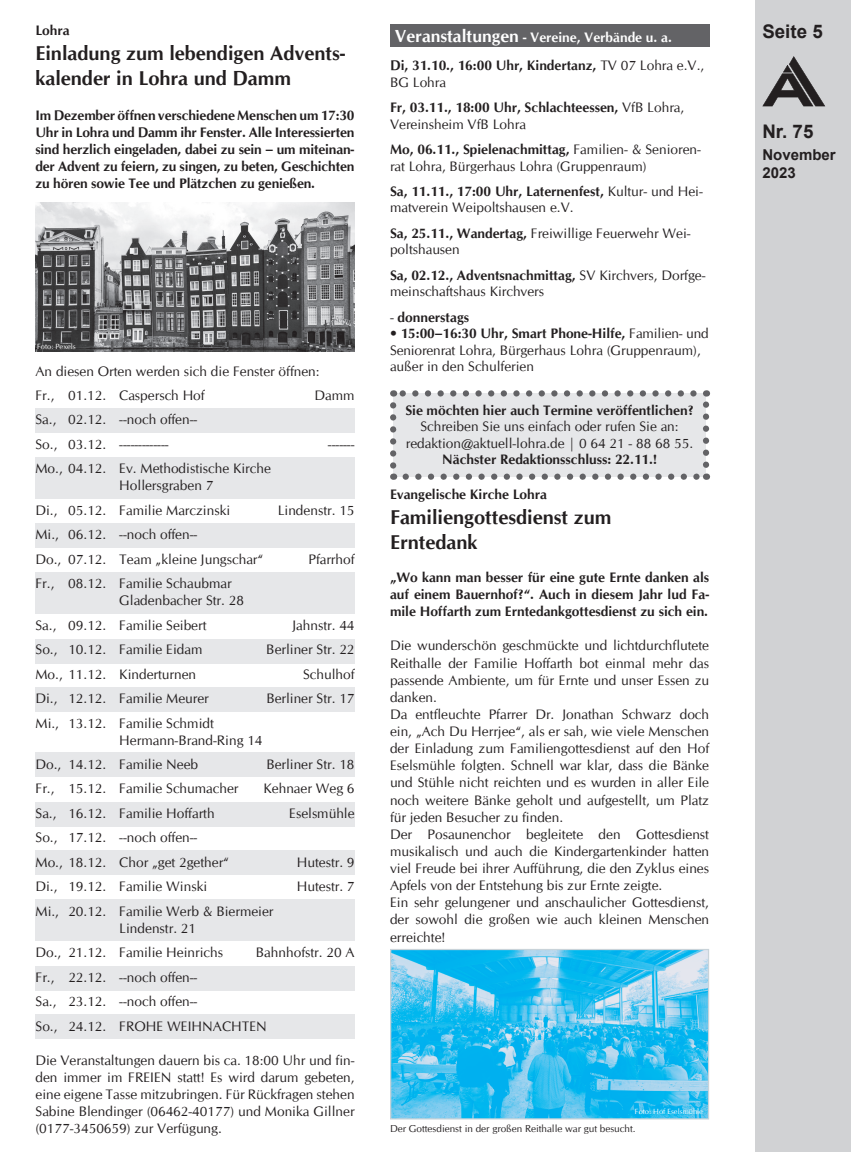
<style>
.page{position:relative;width:851px;height:1152px;background:#fff}
.page>*{position:absolute;margin:0;border:0;box-sizing:border-box;transform-origin:0 0}
.t1{font:700 20px/25px "CG Omega";color:#231f20}
.t2{font:700 18.75px "Arial";color:#231f20}
.t3{font:700 15px/18px "Arial";color:#231f20}
.t4{font:13.75px/17.1px "CG Omega";color:#231f20}
.t5{font:700 13.75px/17px "CG Omega";color:#231f20}
.t6{font:700 13.75px "CG Omega";color:#fff}
.t7{font:10px "CG Omega";color:#231f20}
.t8{font:7.5px "CG Omega";color:#fff}
.s1{font-size:17.5px}
.s2{font-weight:400}
.s3{font-weight:700}
</style>
<div class="page">
<div style="left:755px;top:0;width:95px;height:1152px;background:#d1d2d4"></div>
<svg style="left:762px;top:56px;width:63px;height:50px"></svg>
<div style="left:390px;top:25px;width:319px;height:22px;background:#636366"></div>
<div style="left:393px;top:393px;width:313px;height:84px;background:#e6e7e9"></div>
<svg style="left:405px;top:473px;width:294px;height:7px"></svg>
<svg style="left:390px;top:405px;width:6px;height:75px"></svg>
<svg style="left:703px;top:390px;width:6px;height:75px"></svg>
<svg style="left:393px;top:390px;width:300px;height:6px"></svg>
<div style="left:35px;top:965px;width:319px;height:25px;background:#e6e7e9"></div>
<div style="left:35px;top:1014px;width:319px;height:24px;background:#e6e7e9"></div>
<div style="left:35px;top:523px;width:319px;height:25px;background:#e6e7e9"></div>
<div style="left:35px;top:639px;width:319px;height:25px;background:#e6e7e9"></div>
<div style="left:35px;top:687px;width:319px;height:25px;background:#e6e7e9"></div>
<div style="left:35px;top:752px;width:319px;height:25px;background:#e6e7e9"></div>
<div style="left:35px;top:802px;width:319px;height:25px;background:#e6e7e9"></div>
<div style="left:35px;top:850px;width:319px;height:25px;background:#e6e7e9"></div>
<div style="left:35px;top:572px;width:319px;height:41px;background:#e6e7e9"></div>
<div style="left:35px;top:899px;width:319px;height:42px;background:#e6e7e9"></div>
<div style="left:35px;top:457px;width:319px;height:41px;background:#e6e7e9"></div>
<div style="left:35px;top:408px;width:319px;height:25px;background:#e6e7e9"></div>
<img style="left:35px;top:203px;width:319px;height:148px">
<img style="left:392px;top:951px;width:315px;height:166px">
<div style="left:390px;top:949px;width:319px;height:170px;border:1px solid #c9d3d9"></div>
<p class="t5" style="left:35px;top:22px;width:36px">Lohra</p>
<h1 class="t1" style="left:35px;top:41px;width:311px">Einladung zum lebendigen Advents&shy;kalender in Lohra und Damm</h1>
<p class="t5" style="left:35px;top:107px;width:320px;text-align:justify">Im Dezember öffnen verschiedene Menschen um 17:30<br>Uhr in Lohra und Damm ihr Fenster. Alle Interessierten sind herzlich eingeladen, dabei zu sein – um miteinan&shy;der Advent zu feiern, zu singen, zu beten, Geschichten zu hören sowie Tee und Plätzchen zu genießen.</p>
<p class="t8" style="left:37px;top:341px;width:40px">Foto: Pexels</p>
<p class="t4" style="left:35px;top:359px;width:286px;line-height:24.5px">An diesen Orten werden sich die Fenster öffnen:<br>Fr., 01.12. Caspersch Hof</p>
<p class="t4" style="left:314px;top:387px;width:42px">Damm</p>
<p class="t4" style="left:35px;top:408px;width:163px;line-height:24.5px">Sa., 02.12. --noch offen--<br>So., 03.12. -------------</p>
<p class="t4" style="left:328px;top:436px;width:28px">-------</p>
<p class="t4" style="left:119px;top:460px;width:153px;text-indent:-84px">Mo., 04.12. Ev. Methodistische Kirche<br>Hollersgraben 7</p>
<p class="t4" style="left:35px;top:502px;width:196px">Di., 05.12. Familie Marczinski</p>
<p class="t4" style="left:278px;top:502px;width:78px">Lindenstr. 15</p>
<p class="t4" style="left:35px;top:522px;width:229px;line-height:24.5px">Mi., 06.12. --noch offen--<br>Do., 07.12. Team „kleine Jungschar“</p>
<p class="t4" style="left:308px;top:550px;width:48px">Pfarrhof</p>
<p class="t4" style="left:119px;top:575px;width:126px;text-indent:-84px">Fr., 08.12. Familie Schaubmar<br>Gladenbacher Str. 28</p>
<p class="t4" style="left:35px;top:616px;width:172px">Sa., 09.12. Familie Seibert</p>
<p class="t4" style="left:292px;top:616px;width:64px">Jahnstr. 44</p>
<p class="t4" style="left:35px;top:641px;width:168px">So., 10.12. Familie Eidam</p>
<p class="t4" style="left:266px;top:641px;width:90px">Berliner Str. 22</p>
<p class="t4" style="left:35px;top:665px;width:162px">Mo., 11.12. Kinderturnen</p>
<p class="t4" style="left:303px;top:665px;width:53px">Schulhof</p>
<p class="t4" style="left:35px;top:690px;width:175px">Di., 12.12. Familie Meurer</p>
<p class="t4" style="left:266px;top:690px;width:90px">Berliner Str. 17</p>
<p class="t4" style="left:119px;top:714px;width:145px;text-indent:-84px">Mi., 13.12. Familie Schmidt<br>Hermann-Brand-Ring 14</p>
<p class="t4" style="left:35px;top:756px;width:164px">Do., 14.12. Familie Neeb</p>
<p class="t4" style="left:266px;top:756px;width:90px">Berliner Str. 18</p>
<p class="t4" style="left:35px;top:780px;width:204px">Fr., 15.12. Familie Schumacher</p>
<p class="t4" style="left:263px;top:780px;width:92px">Kehnaer Weg 6</p>
<p class="t4" style="left:35px;top:804px;width:181px">Sa., 16.12. Familie Hoffarth</p>
<p class="t4" style="left:289px;top:804px;width:67px">Eselsmühle</p>
<p class="t4" style="left:35px;top:825px;width:195px;line-height:24.5px">So., 17.12. --noch offen--<br>Mo., 18.12. Chor „get 2gether“</p>
<p class="t4" style="left:297px;top:853px;width:59px">Hutestr. 9</p>
<p class="t4" style="left:35px;top:878px;width:173px">Di., 19.12. Familie Winski</p>
<p class="t4" style="left:297px;top:878px;width:59px">Hutestr. 7</p>
<p class="t4" style="left:35px;top:902px;width:239px;text-align:center">Mi., 20.12. Familie Werb &amp; Biermeier<br>Lindenstr. 21</p>
<p class="t4" style="left:35px;top:944px;width:189px">Do., 21.12. Familie Heinrichs</p>
<p class="t4" style="left:256px;top:944px;width:100px">Bahnhofstr. 20 A</p>
<p class="t4" style="left:35px;top:964px;width:233px;line-height:24.5px">Fr., 22.12. --noch offen--<br>Sa., 23.12. --noch offen--<br>So., 24.12. FROHE WEIHNACHTEN</p>
<p class="t4" style="left:35px;top:1052px;width:320px;text-align:justify">Die Veranstaltungen dauern bis ca. 18:00 Uhr und fin&shy;den immer im FREIEN statt! Es wird darum gebeten, eine eigene Tasse mitzubringen. Für Rückfragen stehen Sabine Blendinger (06462-40177) und Monika Gillner (0177-3450659) zur Verfügung.</p>
<p class="t6" style="left:395px;top:28px;width:278px"><span class="s1">Veranstaltungen</span> - Vereine, Verbände u. a.</p>
<p class="t5" style="left:390px;top:57px;width:316px;line-height:16.5px">Di, 31.10., 16:00 Uhr, Kindertanz, <span class="s2">TV 07 Lohra e.V.,<br>BG Lohra</span></p>
<p class="t5" style="left:390px;top:99px;width:296px;line-height:16.5px">Fr, 03.11., 18:00 Uhr, Schlachteessen, <span class="s2">VfB Lohra,<br>Vereinsheim VfB Lohra</span></p>
<p class="t4" style="left:390px;top:141px;width:312px;line-height:16.5px"><span class="s3">Mo, 06.11., Spielenachmittag,</span> Familien- &amp; Senioren&shy;rat Lohra, Bürgerhaus Lohra (Gruppenraum)</p>
<p class="t4" style="left:390px;top:183px;width:314px;line-height:16.5px"><span class="s3">Sa, 11.11., 17:00 Uhr, Laternenfest,</span> Kultur- und Hei&shy;matverein Weipoltshausen e.V.</p>
<p class="t4" style="left:390px;top:225px;width:302px;line-height:16.5px"><span class="s3">Sa, 25.11., Wandertag,</span> Freiwillige Feuerwehr Wei&shy;poltshausen</p>
<p class="t4" style="left:390px;top:267px;width:317px;line-height:16.5px"><span class="s3">Sa, 02.12., Adventsnachmittag,</span> SV Kirchvers, Dorfge&shy;meinschaftshaus Kirchvers</p>
<p class="t5" style="left:390px;top:308px;width:81px"><span class="s2">-</span> donnerstags</p>
<p class="t4" style="left:390px;top:325px;width:320px;line-height:16.5px"><span class="s3">• 15:00–16:30 Uhr, Smart Phone-Hilfe,</span> Familien- und<br>Seniorenrat Lohra, Bürgerhaus Lohra (Gruppenraum), außer in den Schulferien</p>
<p class="t5" style="left:405px;top:402px;width:290px">Sie möchten hier auch Termine veröffentlichen?</p>
<p class="t4" style="left:405px;top:419px;width:289px;line-height:16.5px;text-align:center">Schreiben Sie uns einfach oder rufen Sie an: redaktion@aktuell-lohra.de | 0 64 21 - 88 68 55.</p>
<p class="t5" style="left:442px;top:451px;width:216px">Nächster Redaktionsschluss: 22.11.!</p>
<p class="t5" style="left:390px;top:485px;width:158px">Evangelische Kirche Lohra</p>
<h1 class="t1" style="left:390px;top:504px;width:223px">Familiengottesdienst zum<br>Erntedank</h1>
<p class="t5" style="left:390px;top:569px;width:320px;text-align:justify">„Wo kann man besser für eine gute Ernte danken als auf einem Bauernhof?“. Auch in diesem Jahr lud Fa&shy;mile Hoffarth zum Erntedankgottesdienst zu sich ein.</p>
<p class="t4" style="left:390px;top:637px;width:320px">Die wunderschön geschmückte und lichtdurchflutete Reithalle der Familie Hoffarth bot einmal mehr das passende Ambiente, um für Ernte und unser Essen zu danken.<br>Da entfleuchte Pfarrer Dr. Jonathan Schwarz doch ein, „Ach Du Herrjee“, als er sah, wie viele Menschen der Einladung zum Familiengottesdienst auf den Hof Eselsmühle folgten. Schnell war klar, dass die Bänke und Stühle nicht reichten und es wurden in aller Eile noch weitere Bänke geholt und aufgestellt, um Platz für jeden Besucher zu finden.<br>Der Posaunenchor begleitete den Gottesdienst musikalisch und auch die Kindergartenkinder hatten viel Freude bei ihrer Aufführung, die den Zyklus eines Apfels von der Entstehung bis zur Ernte zeigte.<br>Ein sehr gelungener und anschaulicher Gottesdienst, der sowohl die großen wie auch kleinen Menschen erreichte!</p>
<p class="t8" style="left:635px;top:1106px;width:70px">Foto: Hof Eselsmühle</p>
<p class="t7" style="left:390px;top:1122px;width:247px">Der Gottesdienst in der großen Reithalle war gut besucht.</p>
<h2 class="t2" style="left:762px;top:19px;width:62px">Seite 5</h2>
<h2 class="t2" style="left:762px;top:118px;width:53px">Nr. 75</h2>
<p class="t3" style="left:762px;top:146px;width:75px">November<br>2023</p>
</div>
